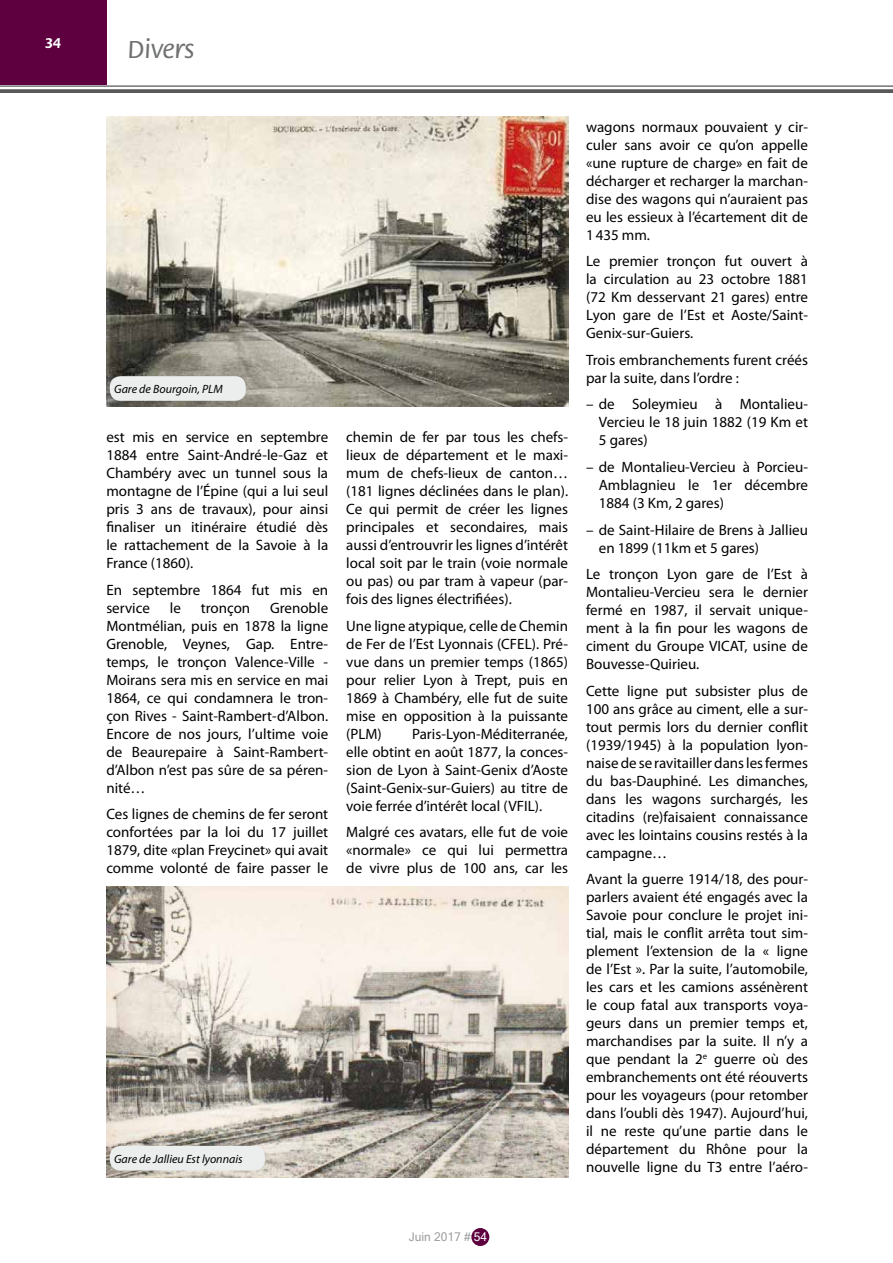
<style>
.page{position:relative;width:893px;height:1263px;background:#fff}
.page>*{position:absolute;margin:0;border:0;box-sizing:border-box;transform-origin:0 0}
.t1{font:500 27px "Flora Std";color:#707172}
.t2{font:15px/18px "Myriad Pro";color:#000;text-align:justify}
.t3{font:700 15px "Flora Std";color:#fff}
.t4{font:italic 12px "Myriad Pro";color:#000}
.t5{font:12px "Microsoft Sans Serif";color:#9c9e9f}
.s1{color:#fff}
</style>
<div class="page">
<div style="left:0;top:0;width:106px;height:85px;background:#5e003f"></div>
<svg style="left:120px;top:116px;width:83px;height:1px"></svg>
<div style="left:471px;top:1228px;width:18px;height:18px;background:#5e003f;border-radius:50%"></div>
<hr style="left:0;top:85px;width:893px;height:2px;background:#58585a">
<svg style="left:0;top:89px;width:893px;height:4px;background:#626263"></svg>
<img style="left:106px;top:117px;width:462px;height:290px">
<div style="left:110px;top:376px;width:136px;height:25px;background:#eceded;border-radius:10px"></div>
<img style="left:106px;top:887px;width:462px;height:291px">
<div style="left:110px;top:1146px;width:155px;height:24px;background:#eceded;border-radius:10px"></div>
<p class="t3" style="left:46px;top:35px;width:16px">34</p>
<h1 class="t1" style="left:128px;top:35px;width:68px">Divers</h1>
<p class="t4" style="left:114px;top:382px;width:110px">Gare de Bourgoin, PLM</p>
<p class="t2" style="left:106px;top:428px;width:223px">est mis en service en septembre 1884 entre Saint-André-le-Gaz et Chambéry avec un tunnel sous la montagne de l’Épine (qui a lui seul pris 3 ans de travaux), pour ainsi finaliser un itinéraire étudié dès le rattachement de la Savoie à la France (1860).</p>
<p class="t2" style="left:106px;top:580px;width:223px">En septembre 1864 fut mis en service</p>
<p class="t2" style="left:106px;top:598px;width:223px;text-indent:164px">Grenoble Montmélian, puis en 1878 la ligne Grenoble, Veynes, Gap. Entre&shy;temps, le tronçon Valence-Ville - Moirans sera mis en service en mai 1864, ce qui condamnera le tron&shy;çon Rives - Saint-Rambert-d’Albon.<br>Encore de nos jours, l’ultime voie de Beaurepaire à Saint-Rambert&shy;d’Albon n’est pas sûre de sa péren&shy;nité…</p>
<p class="t2" style="left:106px;top:805px;width:223px">Ces lignes de chemins de fer seront confortées par la loi du 17 juillet 1879, dite «plan Freycinet» qui avait comme volonté de faire passer le</p>
<p class="t2" style="left:170px;top:598px;width:13px">le</p>
<p class="t2" style="left:201px;top:598px;width:51px">tronçon</p>
<p class="t4" style="left:114px;top:1151px;width:130px">Gare de Jallieu Est lyonnais</p>
<p class="t2" style="left:346px;top:428px;width:223px">chemin de fer par tous les chefs&shy;lieux de département et le maxi&shy;mum de chefs-lieux de canton… (181 lignes déclinées dans le plan).<br>Ce qui permit de créer les lignes principales et secondaires, mais aussi d’entrouvrir les lignes d’intérêt local soit par le train (voie normale ou pas) ou par tram à vapeur (par&shy;fois des lignes électrifiées).</p>
<p class="t2" style="left:346px;top:616px;width:223px">Une ligne atypique, celle de Chemin de Fer de l’Est Lyonnais (CFEL). Pré&shy;vue dans un premier temps (1865) pour relier Lyon à Trept, puis en 1869 à Chambéry, elle fut de suite mise en opposition à la puissante (PLM)</p>
<p class="t2" style="left:346px;top:724px;width:223px;text-indent:66px">Paris-Lyon-Méditerranée, elle obtint en août 1877, la conces&shy;sion de Lyon à Saint-Genix d’Aoste (Saint-Genix-sur-Guiers) au titre de voie ferrée d’intérêt local (VFIL).</p>
<p class="t2" style="left:346px;top:823px;width:223px">Malgré ces avatars, elle fut de voie «normale» ce qui lui permettra de vivre plus de 100 ans, car les</p>
<p class="t2" style="left:586px;top:118px;width:223px">wagons normaux pouvaient y cir&shy;culer sans avoir ce qu’on appelle «une rupture de charge» en fait de décharger et recharger la marchan&shy;dise des wagons qui n’auraient pas eu les essieux à l’écartement dit de 1435 mm.</p>
<p class="t2" style="left:586px;top:252px;width:223px">Le premier tronçon fut ouvert à la circulation au 23 octobre 1881 (72 Km desservant 21 gares) entre Lyon gare de l’Est et Aoste/Saint-Genix-sur-Guiers.</p>
<p class="t2" style="left:586px;top:351px;width:223px">Trois embranchements furent créés par la suite, dans l’ordre :</p>
<p class="t2" style="left:599px;top:395px;width:211px;text-indent:-13px">– de Soleymieu à Montalieu-Vercieu le 18 juin 1882 (19 Km et 5 gares)</p>
<p class="t2" style="left:599px;top:458px;width:211px;text-indent:-13px">– de Montalieu-Vercieu à Porcieu-Amblagnieu le 1er décembre 1884 (3 Km, 2 gares)</p>
<p class="t2" style="left:599px;top:520px;width:211px;text-indent:-13px">– de Saint-Hilaire de Brens à Jallieu en 1899 (11km et 5 gares)</p>
<p class="t2" style="left:586px;top:565px;width:223px">Le tronçon Lyon gare de l’Est à Montalieu-Vercieu sera le dernier fermé en 1987, il servait unique&shy;ment à la fin pour les wagons de ciment du Groupe VICAT, usine de Bouvesse-Quirieu.</p>
<p class="t2" style="left:586px;top:681px;width:223px">Cette ligne put subsister plus de 100 ans grâce au ciment, elle a sur&shy;tout permis lors du dernier conflit (1939/1945) à la population lyon&shy;naise de se ravitailler dans les fermes du bas-Dauphiné. Les dimanches, dans les wagons surchargés, les citadins (re)faisaient connaissance avec les lointains cousins restés à la campagne…</p>
<p class="t2" style="left:586px;top:870px;width:223px">Avant la guerre 1914/18, des pour&shy;parlers avaient été engagés avec la Savoie pour conclure le projet ini&shy;tial, mais le conflit arrêta tout sim&shy;plement l’extension de la « ligne de l’Est ». Par la suite, l’automobile, les cars et les camions assénèrent le coup fatal aux transports voya&shy;geurs dans un premier temps et, marchandises par la suite. Il n’y a que pendant la 2<sup>e</sup> guerre où des embranchements ont été réouverts pour les voyageurs (pour retomber dans l’oubli dès 1947). Aujourd’hui, il ne reste qu’une partie dans le département du Rhône pour la nouvelle ligne du T3 entre l’aéro-</p>
<p class="t5" style="left:409px;top:1229px;width:80px">Juin 2017 # <span class="s1">54</span></p>
</div>
